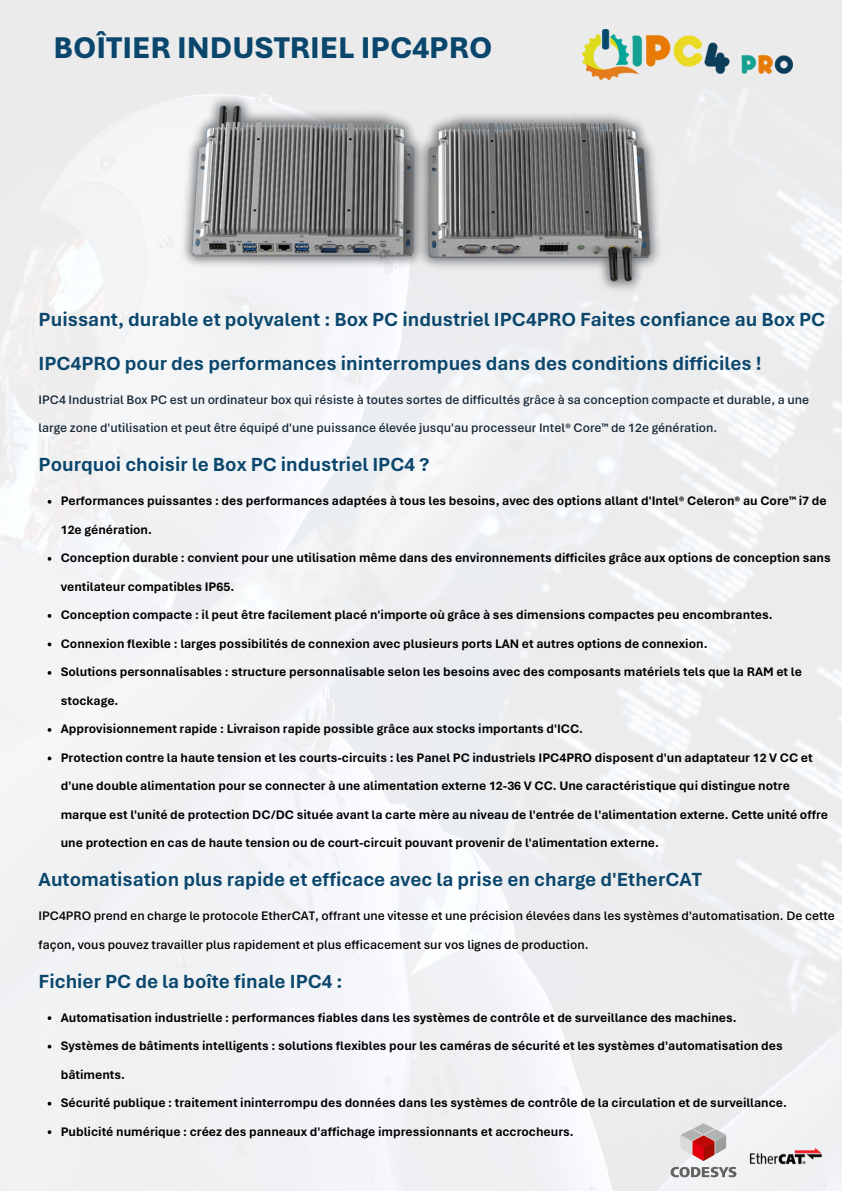
<style>
.page{position:relative;width:842px;height:1191px;background:#fff}
.page>*{position:absolute;margin:0;border:0;box-sizing:border-box;transform-origin:0 0}
.t1{font:800 31.5px "Aptos";color:#0b476d}
.t2{font:700 20px "Aptos";color:#0b476d}
.t3{font:700 13px/28.5px "Aptos";color:#000}
.t4{font:600 13px/28.5px "Aptos";color:#192937}
.t5{font:600 13px/28.5px "Aptos";color:#000}
</style>
<div class="page">
<img style="left:0;top:0;width:842px;height:1190px">
<img style="left:677px;top:30px;width:126px;height:51px">
<svg style="left:48px;top:642px;width:3px;height:4px"></svg>
<svg style="left:48px;top:756px;width:3px;height:4px"></svg>
<svg style="left:48px;top:1044px;width:3px;height:4px"></svg>
<svg style="left:48px;top:1101px;width:3px;height:4px"></svg>
<img style="left:165px;top:30px;width:512px;height:327px">
<img style="left:749px;top:1141px;width:74px;height:31px">
<img style="left:671px;top:1123px;width:66px;height:53px">
<p class="t1" style="left:54px;top:29px;width:440px">BOÎTIER INDUSTRIEL IPC4PRO</p>
<h1 class="t2" style="left:39px;top:307px;width:788px">Puissant, durable et polyvalent : Box PC industriel IPC4PRO Faites confiance au Box PC</h1>
<h1 class="t2" style="left:39px;top:351px;width:725px">IPC4PRO pour des performances ininterrompues dans des conditions difficiles !</h1>
<h1 class="t4" style="left:39px;top:385px;width:772px">IPC4 Industrial Box PC est un ordinateur box qui résiste à toutes sortes de difficultés grâce à sa conception compacte et durable, a une large zone d'utilisation et peut être équipé d'une puissance élevée jusqu'au processeur Intel® Core™ de 12e génération.</h1>
<h1 class="t2" style="left:39px;top:452px;width:392px">Pourquoi choisir le Box PC industriel IPC4 ?</h1>
<p class="t3" style="left:61px;top:486px;width:767px">Performances puissantes : des performances adaptées à tous les besoins, avec des options allant d'Intel® Celeron® au Core™ i7 de<br>12e génération.</p>
<p class="t3" style="left:61px;top:543px;width:772px">Conception durable : convient pour une utilisation même dans des environnements difficiles grâce aux options de conception sans ventilateur compatibles IP65.</p>
<h2 class="t3" style="left:61px;top:600px;width:713px">Conception compacte : il peut être facilement placé n'importe où grâce à ses dimensions compactes peu encombrantes.</h2>
<p class="t3" style="left:61px;top:629px;width:648px">Connexion flexible : larges possibilités de connexion avec plusieurs ports LAN et autres options de connexion.</p>
<p class="t3" style="left:61px;top:657px;width:743px">Solutions personnalisables : structure personnalisable selon les besoins avec des composants matériels tels que la RAM et le stockage.</p>
<p class="t3" style="left:61px;top:714px;width:524px">Approvisionnement rapide : Livraison rapide possible grâce aux stocks importants d'ICC.</p>
<p class="t3" style="left:61px;top:743px;width:769px">Protection contre la haute tension et les courts-circuits : les Panel PC industriels IPC4PRO disposent d'un adaptateur 12 V CC et d'une double alimentation pour se connecter à une alimentation externe 12-36 V CC. Une caractéristique qui distingue notre marque est l'unité de protection DC/DC située avant la carte mère au niveau de l'entrée de l'alimentation externe. Cette unité offre une protection en cas de haute tension ou de court-circuit pouvant provenir de l'alimentation externe.</p>
<p class="t2" style="left:39px;top:867px;width:665px">Automatisation plus rapide et efficace avec la prise en charge d'EtherCAT</p>
<p class="t5" style="left:39px;top:901px;width:798px">IPC4PRO prend en charge le protocole EtherCAT, offrant une vitesse et une précision élevées dans les systèmes d'automatisation. De cette façon, vous pouvez travailler plus rapidement et plus efficacement sur vos lignes de production.</p>
<p class="t2" style="left:39px;top:968px;width:305px">Fichier PC de la boîte finale IPC4 :</p>
<p class="t3" style="left:61px;top:1002px;width:677px">Automatisation industrielle : performances fiables dans les systèmes de contrôle et de surveillance des machines.</p>
<p class="t3" style="left:61px;top:1031px;width:724px">Systèmes de bâtiments intelligents : solutions flexibles pour les caméras de sécurité et les systèmes d'automatisation des bâtiments.</p>
<h2 class="t3" style="left:61px;top:1088px;width:728px">Sécurité publique : traitement ininterrompu des données dans les systèmes de contrôle de la circulation et de surveillance.</h2>
<p class="t3" style="left:61px;top:1116px;width:515px">Publicité numérique : créez des panneaux d'affichage impressionnants et accrocheurs.</p>
</div>
